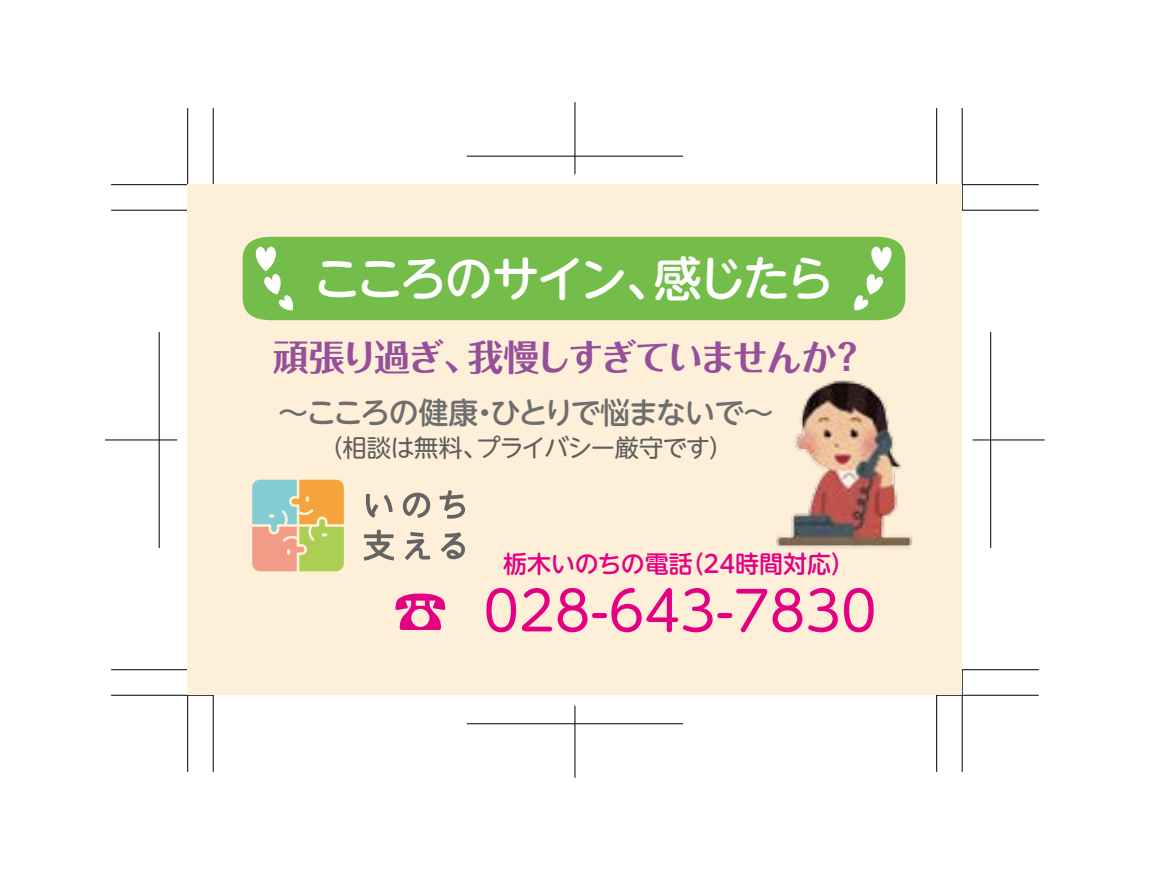
<style>
.page{position:relative;width:1149px;height:885px;background:#fff}
.page>*{position:absolute;margin:0;border:0;box-sizing:border-box;transform-origin:0 0}
.t1{font:54px "UD Shin M Go Pro";color:#e50083}
.t2{font:500 48px "UD Shin M Go Pro";letter-spacing:-.085em;color:#fff}
.t3{font:700 36px "Folk Pro";letter-spacing:-.09em;color:#964f9b}
.t4{font:500 30px "UD Shin M Go Pro";letter-spacing:-.06em;color:#6f6e6f}
.t5{font:24.3px "UD Shin M Go Pro";letter-spacing:-.025em;color:#5e5d5d}
.t6{font:500 24px "UD Shin M Go Pro";color:#e50083}
.s1{font-family:"Koz Go Pr 6 N"}
</style>
<div class="page">
<svg style="left:936px;top:668px;width:103px;height:104px"></svg>
<svg style="left:111px;top:668px;width:103px;height:104px"></svg>
<svg style="left:111px;top:108px;width:103px;height:103px"></svg>
<svg style="left:935px;top:108px;width:104px;height:103px"></svg>
<hr style="left:574px;top:705px;width:1px;height:72px;background:#000">
<hr style="left:466px;top:723px;width:216px;height:1px;background:#000">
<hr style="left:574px;top:102px;width:1px;height:72px;background:#000">
<hr style="left:466px;top:156px;width:216px;height:1px;background:#000">
<hr style="left:159px;top:332px;width:1px;height:216px;background:#000">
<hr style="left:105px;top:439px;width:72px;height:1px;background:#000">
<hr style="left:989px;top:332px;width:1px;height:216px;background:#000">
<hr style="left:972px;top:439px;width:72px;height:1px;background:#000">
<div style="left:188px;top:185px;width:773px;height:510px;background:#fef0d8"></div>
<div style="left:242px;top:237px;width:663px;height:83px;background:#74bd4b"></div>
<svg style="left:363px;top:490px;width:102px;height:70px"></svg>
<svg style="left:252px;top:479px;width:92px;height:92px;background:#cbbc84"></svg>
<svg style="left:852px;top:246px;width:39px;height:64px;background:#9bcf7e"></svg>
<svg style="left:255px;top:246px;width:39px;height:64px;background:#9bcf7e"></svg>
<img style="left:776px;top:380px;width:137px;height:168px">
<h2 class="t2" style="left:313px;top:240px;width:522px">こころのサイン、感じたら</h2>
<p class="t3" style="left:273px;top:326px;width:593px">頑張り過ぎ、我慢しすぎていませんか？</p>
<p class="t4" style="left:278px;top:388px;width:497px">～こころの健康・ひとりで悩まないで～</p>
<p class="t5" style="left:319px;top:427px;width:415px">（相談は無料、プライバシー厳守です）</p>
<p class="t6" style="left:503px;top:544px;width:353px">栃木いのちの電話（24時間対応）</p>
<h1 class="t1" style="left:393px;top:567px;width:484px"><span class="s1">☎</span> 028-643-7830</h1>
</div>
